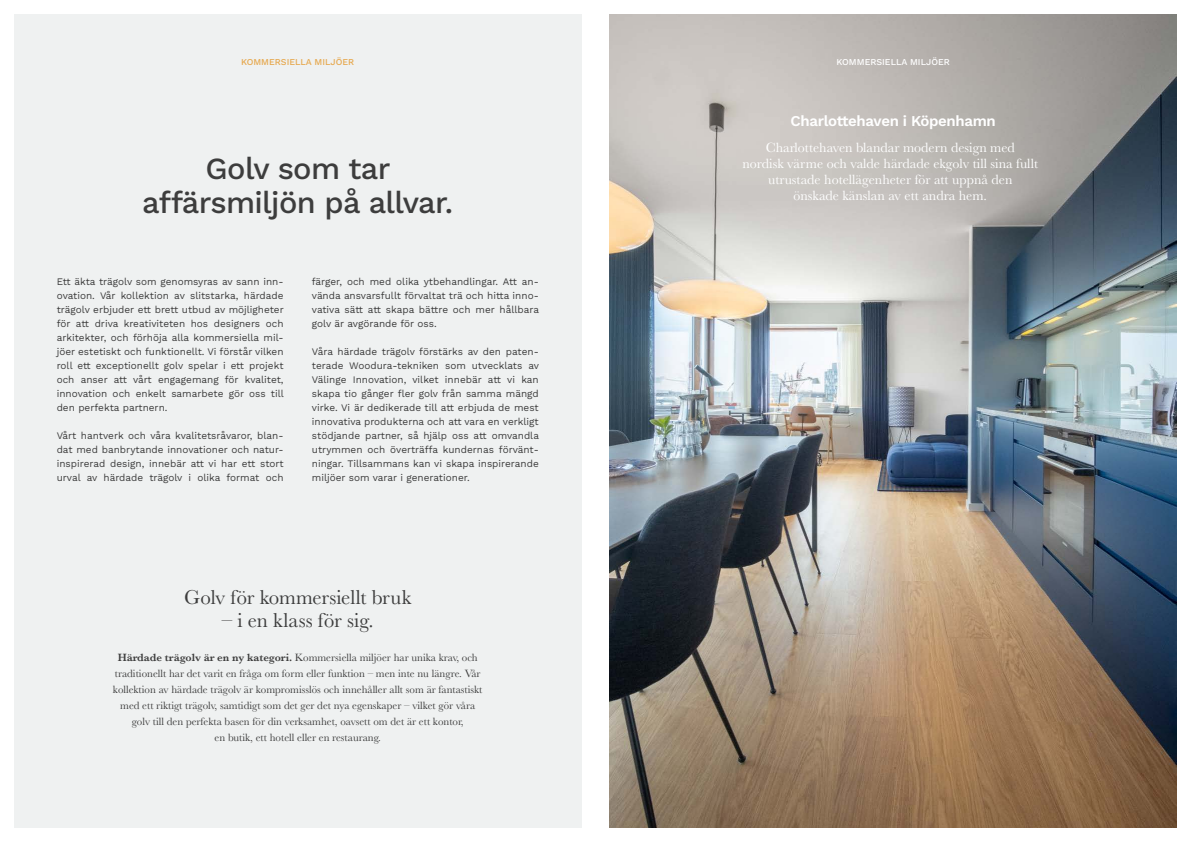
<style>
.page{position:relative;width:1191px;height:842px;background:#fff}
.page>*{position:absolute;margin:0;border:0;box-sizing:border-box;transform-origin:0 0}
.t1{font:30.7px/33.8px "Work Sans";letter-spacing:-.02em;color:#3d3d3d;text-align:center}
.t2{font:21px "Baskerville";color:#3d3d3d}
.t3{font:15px "Work Sans";letter-spacing:-.02em;color:#fff}
.t4{font:14px/16px "Baskerville";color:#fff;text-align:center}
.t5{font:11px/16px "Baskerville";color:#3d3d3d;text-align:center}
.t6{font:10px/14px "Work Sans";color:#3d3d3d;text-align:justify}
.t7{font:9px "Work Sans";color:#e6a84e}
.t8{font:9px "Work Sans";color:#fff}
.s1{font-weight:600}
</style>
<div class="page">
<img style="left:609px;top:14px;width:567px;height:814px">
<div style="left:14px;top:14px;width:567px;height:814px;background:#eff1f1"></div>
<p class="t7" style="left:241px;top:55px;width:115px">KOMMERSIELLA MILJÖER</p>
<p class="t8" style="left:836px;top:55px;width:115px">KOMMERSIELLA MILJÖER</p>
<h1 class="t1" style="left:142px;top:151px;width:312px">Golv som tar affärsmiljön på allvar.</h1>
<p class="t6" style="left:57px;top:274px;width:229px">Ett äkta trägolv som genomsyras av sann inn&shy;ovation. Vår kollektion av slitstarka, härdade trägolv erbjuder ett brett utbud av möjligheter för att driva kreativiteten hos designers och arkitekter, och förhöja alla kommersiella mil&shy;jöer estetiskt och funktionellt. Vi förstår vilken roll ett exceptionellt golv spelar i ett projekt och anser att vårt engagemang för kvalitet, innovation och enkelt samarbete gör oss till den perfekta partnern.</p>
<p class="t6" style="left:57px;top:428px;width:228px">Vårt hantverk och våra kvalitetsråvaror, blan&shy;dat med banbrytande innovationer och natur&shy;inspirerad design, innebär att vi har ett stort urval av härdade trägolv i olika format och</p>
<p class="t6" style="left:312px;top:274px;width:229px">färger, och med olika ytbehandlingar. Att an&shy;vända ansvarsfullt förvaltat trä och hitta inno&shy;vativa sätt att skapa bättre och mer hållbara golv är avgörande för oss.</p>
<p class="t6" style="left:312px;top:344px;width:229px">Våra härdade trägolv förstärks av den paten&shy;terade Woodura-tekniken som utvecklats av Välinge Innovation, vilket innebär att vi kan skapa tio gånger fler golv från samma mängd virke. Vi är dedikerade till att erbjuda de mest innovativa produkterna och att vara en verkligt stödjande partner, så hjälp oss att omvandla utrymmen och överträffa kundernas förvänt&shy;ningar. Tillsammans kan vi skapa inspirerande miljöer som varar i generationer.</p>
<h2 class="t2" style="left:184px;top:584px;width:228px">Golv för kommersiellt bruk</h2>
<h2 class="t2" style="left:222px;top:607px;width:153px">– i en klass för sig.</h2>
<p class="t5" style="left:113px;top:649px;width:371px"><span class="s1">Härdade trägolv är en ny kategori.</span> Kommersiella miljöer har unika krav, och traditionellt har det varit en fråga om form eller funktion – men inte nu längre. Vår kollektion av härdade trägolv är kompromisslös och innehåller allt som är fantastiskt med ett riktigt trägolv, samtidigt som det ger det nya egenskaper – vilket gör våra golv till den perfekta basen för din verksamhet, oavsett om det är ett kontor,<br>en butik, ett hotell eller en restaurang.</p>
<h3 class="t3" style="left:790px;top:109px;width:207px">Charlottehaven i Köpenhamn</h3>
<h3 class="t4" style="left:742px;top:140px;width:297px">Charlottehaven blandar modern design med<br>nordisk värme och valde härdade ekgolv till sina fullt utrustade hotellägenheter för att uppnå den<br>önskade känslan av ett andra hem.</h3>
</div>
